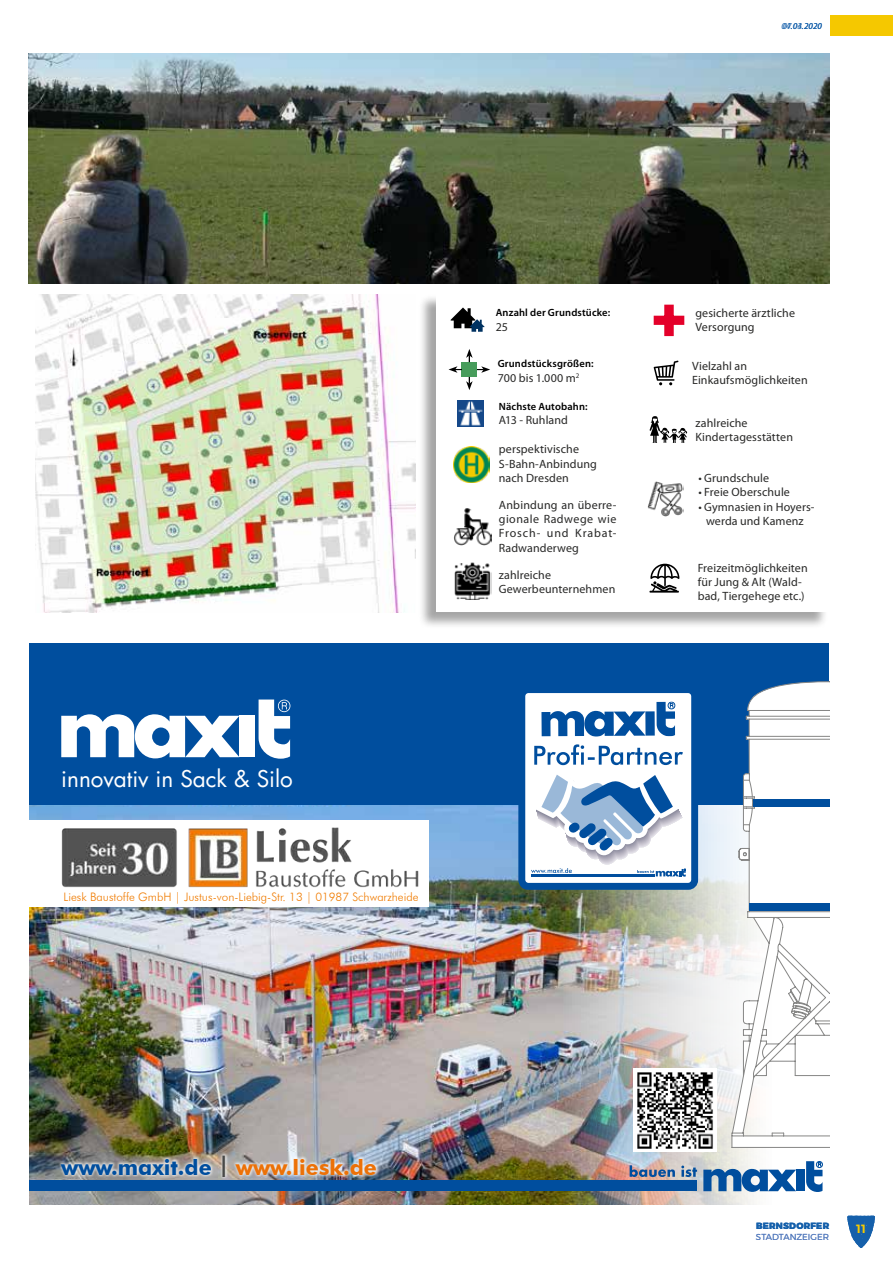
<style>
.page{position:relative;width:893px;height:1263px;background:#fff}
.page>*{position:absolute;margin:0;border:0;box-sizing:border-box;transform-origin:0 0}
.t1{font:22.5px "Futura LT";color:#fff}
.t2{font:700 21.45px "Futura BT";color:#004e9e}
.t3{font:12px/14.4px "Myriad Pro";letter-spacing:.01em;color:#282827}
.t4{font:600 12px "Montserrat";color:#f6ca00}
.t5{font:300 11.7px "Futura BT";color:#f07c02}
.t6{font:600 10.5px "Myriad Pro";letter-spacing:.015em;color:#000}
.t7{font:italic 9px "Myriad Pro";color:#1560ab}
.t8{font:800 9px "Montserrat";letter-spacing:.025em;color:#1560ab}
.t9{font:300 8.7px "Montserrat";color:#537abd}
.s1{color:#494948}
.s2{color:#ec7107}
</style>
<div class="page">
<div style="left:418px;top:295px;width:410px;height:334px;background:#000;opacity:.35"></div>
<div style="left:436px;top:294px;width:393px;height:318px;background:#fff"></div>
<svg style="left:448px;top:349px;width:42px;height:41px"></svg>
<img style="left:458px;top:400px;width:26px;height:27px">
<svg style="left:653px;top:304px;width:32px;height:33px"></svg>
<svg style="left:654px;top:361px;width:24px;height:24px"></svg>
<svg style="left:649px;top:564px;width:30px;height:29px"></svg>
<svg style="left:649px;top:416px;width:39px;height:27px"></svg>
<svg style="left:451px;top:307px;width:33px;height:25px"></svg>
<img style="left:647px;top:481px;width:37px;height:35px">
<img style="left:454px;top:562px;width:37px;height:37px">
<img style="left:454px;top:508px;width:37px;height:37px">
<svg style="left:847px;top:1215px;width:28px;height:33px"></svg>
<div style="left:830px;top:15px;width:63px;height:21px;background:#f5c800"></div>
<img style="left:454px;top:446px;width:36px;height:36px">
<img style="left:35px;top:294px;width:380px;height:318px">
<img style="left:29px;top:54px;width:800px;height:230px">
<img style="left:30px;top:804px;width:724px;height:400px">
<div style="left:30px;top:643px;width:799px;height:161px;background:#004e9e"></div>
<svg style="left:731px;top:682px;width:98px;height:466px"></svg>
<div style="left:753px;top:799px;width:76px;height:7px;background:#004e9e"></div>
<div style="left:749px;top:903px;width:80px;height:8px;background:#004e9e"></div>
<svg style="left:630px;top:1165px;width:67px;height:12px"></svg>
<div style="left:131px;top:1180px;width:566px;height:11px;background:#004e9e"></div>
<svg style="left:806px;top:1161px;width:17px;height:31px"></svg>
<div style="left:796px;top:1170px;width:8px;height:21px;background:#004e9e"></div>
<svg style="left:703px;top:1168px;width:93px;height:24px;background:#5789ba"></svg>
<div style="left:30px;top:1180px;width:352px;height:11px;background:#004e9e"></div>
<div style="left:58px;top:1152px;width:322px;height:27px;background:#fff;opacity:.75"></div>
<div style="left:522px;top:690px;width:173px;height:196px;background:#fff;border-radius:6px"></div>
<div style="left:518px;top:686px;width:180px;height:204px;border:7px solid #004e9e;border-radius:6px"></div>
<svg style="left:656px;top:701px;width:19px;height:35px"></svg>
<div style="left:645px;top:711px;width:10px;height:25px;background:#004e9e"></div>
<svg style="left:541px;top:711px;width:104px;height:26px"></svg>
<svg style="left:531px;top:744px;width:155px;height:133px"></svg>
<svg style="left:259px;top:699px;width:31px;height:60px"></svg>
<div style="left:239px;top:716px;width:16px;height:41px;background:#fff"></div>
<svg style="left:61px;top:714px;width:178px;height:45px"></svg>
<div style="left:30px;top:820px;width:399px;height:87px;background:#fff"></div>
<img style="left:61px;top:827px;width:358px;height:61px">
<img style="left:634px;top:1068px;width:83px;height:83px">
<p class="t7" style="left:781px;top:20px;width:22px">04 4</p>
<p class="t7" style="left:783px;top:20px;width:41px">07.03.2020</p>
<h1 class="t1" style="left:61px;top:764px;width:233px">innovativ in Sack &amp; Silo</h1>
<p class="t5" style="left:64px;top:890px;width:356px">Liesk Baustoffe GmbH | Justus-von-Liebig-Str. 13 | 01987 Schwarzheide</p>
<p class="t6" style="left:496px;top:306px;width:116px">Anzahl der Grundstücke:</p>
<p class="t3" style="left:496px;top:319px;width:14px">25</p>
<p class="t6" style="left:498px;top:357px;width:97px">Grundstücksgrößen:</p>
<p class="t3" style="left:498px;top:370px;width:83px">700 bis 1.000 m<sup>2</sup></p>
<p class="t6" style="left:499px;top:399px;width:90px">Nächste Autobahn:</p>
<p class="t3" style="left:499px;top:413px;width:71px">A13 - Ruhland</p>
<p class="t3" style="left:499px;top:442px;width:100px">perspektivische<br>S-Bahn-Anbindung nach Dresden</p>
<p class="t3" style="left:499px;top:497px;width:119px;text-align:justify">Anbindung an überre&shy;gionale Radwege wie Frosch- und Krabat-Radwanderweg</p>
<p class="t3" style="left:499px;top:567px;width:118px">zahlreiche<br>Gewerbeunternehmen</p>
<p class="t3" style="left:695px;top:305px;width:101px">gesicherte ärztliche<br>Versorgung</p>
<p class="t3" style="left:692px;top:358px;width:117px">Vielzahl an<br>Einkaufsmöglichkeiten</p>
<p class="t3" style="left:695px;top:415px;width:99px">zahlreiche<br>Kindertagesstätten</p>
<p class="t3" style="left:698px;top:471px;width:72px">• Grundschule</p>
<p class="t3" style="left:698px;top:485px;width:93px">• Freie Oberschule</p>
<p class="t3" style="left:698px;top:499px;width:118px;text-align:center">• Gymnasien in Hoyers&shy;werda und Kamenz</p>
<p class="t3" style="left:698px;top:560px;width:112px">Freizeitmöglichkeiten für Jung &amp; Alt (Wald&shy;bad, Tiergehege etc.)</p>
<h2 class="t2" style="left:61px;top:1154px;width:317px">www.maxit.de <span class="s1">|</span> <span class="s2">www.liesk.de</span></h2>
<p class="t8" style="left:756px;top:1220px;width:75px">BERNSDORFER</p>
<p class="t9" style="left:756px;top:1231px;width:75px">STADTANZEIGER</p>
<p class="t4" style="left:856px;top:1221px;width:11px">11</p>
</div>
